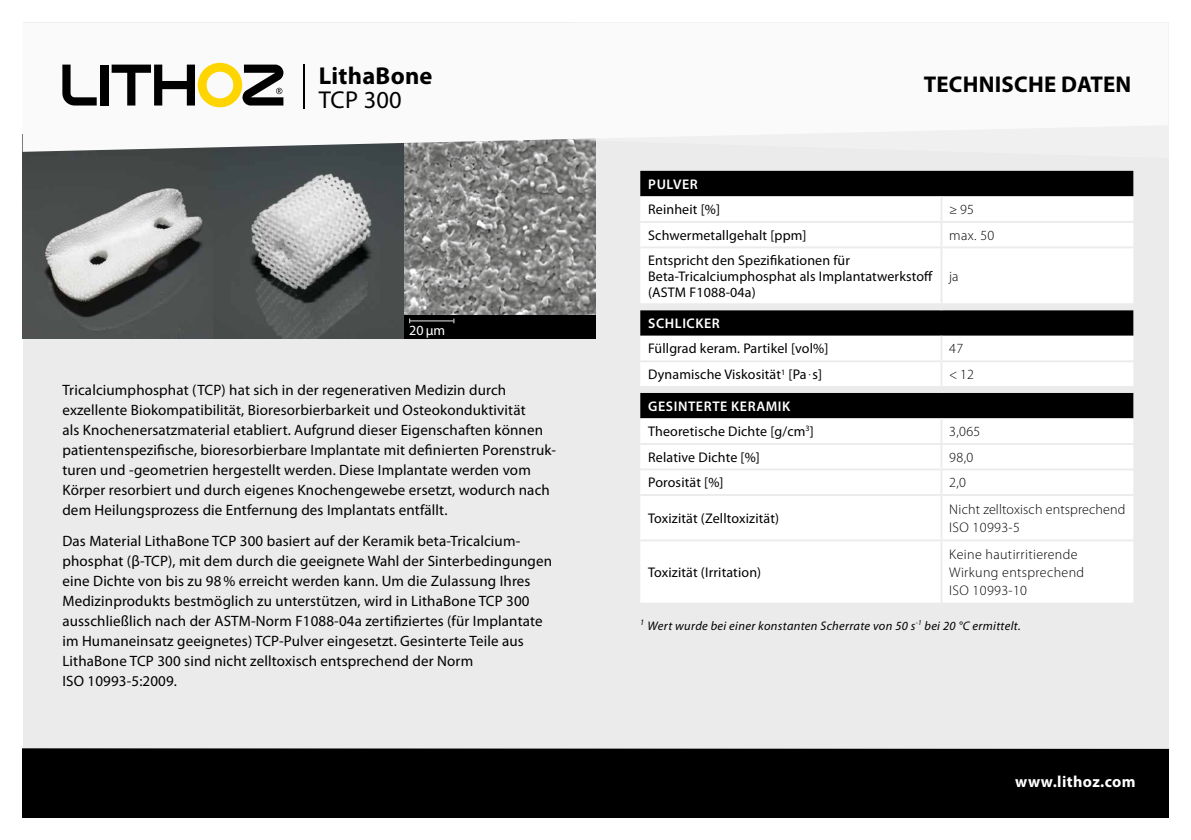
<style>
.page{position:relative;width:1191px;height:840px;background:#fff}
.page>*{position:absolute;margin:0;border:0;box-sizing:border-box;transform-origin:0 0}
.t1{font:700 24.4px "Myriad Pro";letter-spacing:.01em;color:#000}
.t2{font:24.4px "Myriad Pro";letter-spacing:.01em;color:#000}
.t3{font:700 22.8px "Myriad Pro";letter-spacing:.01em;color:#000}
.t4{font:700 16px "Myriad Pro";letter-spacing:.025em;color:#fff}
.t5{font:15px/20px "Myriad Pro";letter-spacing:.01em;color:#000}
.t6{font:14px/16px "Myriad Pro";letter-spacing:.01em;color:#000}
.t7{font:300 14px/18px "Myriad Pro";letter-spacing:.025em;color:#000}
.t8{font:600 14px "Myriad Pro";letter-spacing:.04em;color:#fff}
.t9{font:14px "Myriad Pro";color:#fff}
.t10{font:italic 12.4px "Myriad Pro";letter-spacing:.025em;color:#000}
.s1{font-weight:600;color:#fff}
</style>
<div class="page">
<div style="left:23px;top:23px;width:1145px;height:793px;background:#ebebeb"></div>
<img style="left:23px;top:152px;width:572px;height:186px">
<div style="left:23px;top:747px;width:1145px;height:69px;background:#000"></div>
<svg style="left:23px;top:23px;width:1145px;height:129px;fill:#fafafa"></svg>
<svg style="left:62px;top:65px;width:35px;height:40px"></svg>
<div style="left:100px;top:65px;width:8px;height:40px;background:#000"></div>
<svg style="left:112px;top:63px;width:171px;height:44px"></svg>
<hr style="left:303px;top:64px;width:2px;height:45px;background:#000">
<div style="left:640px;top:171px;width:493px;height:247px;background:#000"></div>
<div style="left:640px;top:196px;width:493px;height:107px;background:#fff"></div>
<svg style="left:640px;top:305px;width:493px;height:87px;background:#aeaeae"></svg>
<div style="left:640px;top:418px;width:493px;height:184px;background:#fff"></div>
<hr style="left:940px;top:248px;width:2px;height:55px;background:#ebebeb">
<hr style="left:940px;top:335px;width:2px;height:25px;background:#ebebeb">
<hr style="left:940px;top:362px;width:2px;height:23px;background:#ebebeb">
<hr style="left:640px;top:360px;width:301px;height:2px;background:#ebebeb">
<hr style="left:941px;top:360px;width:192px;height:2px;background:#ebebeb">
<hr style="left:940px;top:495px;width:2px;height:44px;background:#ebebeb">
<hr style="left:940px;top:541px;width:2px;height:61px;background:#ebebeb">
<hr style="left:940px;top:444px;width:2px;height:24px;background:#ebebeb">
<hr style="left:940px;top:470px;width:2px;height:24px;background:#ebebeb">
<hr style="left:940px;top:418px;width:2px;height:25px;background:#ebebeb">
<hr style="left:640px;top:539px;width:301px;height:2px;background:#ebebeb">
<hr style="left:941px;top:539px;width:192px;height:2px;background:#ebebeb">
<hr style="left:640px;top:468px;width:301px;height:2px;background:#ebebeb">
<hr style="left:941px;top:468px;width:192px;height:2px;background:#ebebeb">
<hr style="left:640px;top:494px;width:301px;height:1px;background:#ebebeb">
<hr style="left:941px;top:494px;width:192px;height:1px;background:#ebebeb">
<hr style="left:640px;top:385px;width:301px;height:2px;background:#ebebeb">
<hr style="left:941px;top:385px;width:192px;height:2px;background:#ebebeb">
<hr style="left:640px;top:303px;width:301px;height:2px;background:#ebebeb">
<hr style="left:640px;top:443px;width:301px;height:1px;background:#ebebeb">
<hr style="left:941px;top:443px;width:192px;height:1px;background:#ebebeb">
<hr style="left:940px;top:196px;width:2px;height:25px;background:#ebebeb">
<hr style="left:941px;top:303px;width:192px;height:2px;background:#ebebeb">
<hr style="left:640px;top:221px;width:301px;height:2px;background:#ebebeb">
<hr style="left:640px;top:246px;width:301px;height:2px;background:#ebebeb">
<hr style="left:940px;top:223px;width:2px;height:23px;background:#ebebeb">
<hr style="left:941px;top:221px;width:192px;height:2px;background:#ebebeb">
<hr style="left:941px;top:246px;width:192px;height:2px;background:#ebebeb">
<div style="left:404px;top:315px;width:191px;height:23px;background:#000"></div>
<hr style="left:410px;top:320px;width:43px;height:1px;background:#ebebeb">
<h1 class="t1" style="left:319px;top:62px;width:115px">LithaBone</h1>
<h1 class="t2" style="left:319px;top:85px;width:85px">TCP 300</h1>
<p class="t9" style="left:409px;top:321px;width:38px">20 μm</p>
<p class="t5" style="left:62px;top:379px;width:495px">Tricalciumphosphat (TCP) hat sich in der regenerativen Medizin durch exzellente Biokompatibilität, Bioresorbierbarkeit und Osteokonduktivität<br>als Knochenersatzmaterial etabliert. Aufgrund dieser Eigenschaften können patientenspezifische, bioresorbierbare Implantate mit definierten Porenstruk&shy;turen und -geometrien hergestellt werden. Diese Implantate werden vom Körper resorbiert und durch eigenes Knochengewebe ersetzt, wodurch nach dem Heilungsprozess die Entfernung des Implantats entfällt.</p>
<p class="t5" style="left:62px;top:530px;width:491px">Das Material LithaBone TCP 300 basiert auf der Keramik beta-Tricalcium&shy;phosphat (β-TCP), mit dem durch die geeignete Wahl der Sinterbedingungen eine Dichte von bis zu 98% erreicht werden kann. Um die Zulassung Ihres Medizinprodukts bestmöglich zu unterstützen, wird in LithaBone TCP 300 ausschließlich nach der ASTM-Norm F1088-04a zertifiziertes (für Implantate im Humaneinsatz geeignetes) TCP-Pulver eingesetzt. Gesinterte Teile aus LithaBone TCP 300 sind nicht zelltoxisch entsprechend der Norm<br>ISO 10993-5:2009.</p>
<h2 class="t3" style="left:923px;top:71px;width:209px">TECHNISCHE DATEN</h2>
<p class="t8" style="left:648px;top:176px;width:51px">PULVER</p>
<p class="t6" style="left:648px;top:201px;width:73px">Reinheit [%]</p>
<p class="t7" style="left:949px;top:200px;width:26px">≥95</p>
<p class="t6" style="left:648px;top:227px;width:160px">Schwermetallgehalt [ppm]</p>
<p class="t7" style="left:949px;top:226px;width:47px">max. 50</p>
<p class="t6" style="left:648px;top:252px;width:286px">Entspricht den Spezifikationen für<br>Beta-Tricalciumphosphat als Implantatwerkstoff (ASTM F1088-04a)</p>
<p class="t7" style="left:949px;top:267px;width:11px">ja</p>
<p class="t8" style="left:648px;top:315px;width:73px">SCHLICKER</p>
<p class="t6" style="left:648px;top:340px;width:182px">Füllgrad keram. Partikel [vol%]</p>
<p class="t7" style="left:949px;top:339px;width:16px">47</p>
<p class="t6" style="left:648px;top:366px;width:176px">Dynamische Viskosität<sup>1</sup> [Pa .s]</p>
<p class="t7" style="left:949px;top:365px;width:26px">&lt;12</p>
<p class="t6" style="left:648px;top:393px;width:167px;line-height:25px"><span class="s1">GESINTERTE KERAMIK<br></span>Theoretische Dichte [g/cm<sup>3</sup>]</p>
<p class="t7" style="left:949px;top:422px;width:33px">3,065</p>
<p class="t6" style="left:648px;top:449px;width:113px">Relative Dichte [%]</p>
<p class="t7" style="left:949px;top:448px;width:25px">98,0</p>
<p class="t6" style="left:648px;top:474px;width:77px">Porosität [%]</p>
<p class="t7" style="left:949px;top:474px;width:18px">2,0</p>
<p class="t6" style="left:648px;top:509px;width:132px">Toxizität (Zelltoxizität)</p>
<p class="t7" style="left:949px;top:500px;width:178px">Nicht zelltoxisch entsprechend<br>ISO 10993-5</p>
<p class="t6" style="left:648px;top:564px;width:115px">Toxizität (Irritation)</p>
<p class="t7" style="left:949px;top:545px;width:136px">Keine hautirritierende<br>Wirkung entsprechend<br>ISO 10993-10</p>
<p class="t10" style="left:640px;top:618px;width:382px"><sup>1</sup> Wert wurde bei einer konstanten Scherrate von 50 s<sup>-1</sup> bei 20 °C ermittelt.</p>
<p class="t4" style="left:1015px;top:772px;width:122px">www.lithoz.com</p>
</div>
